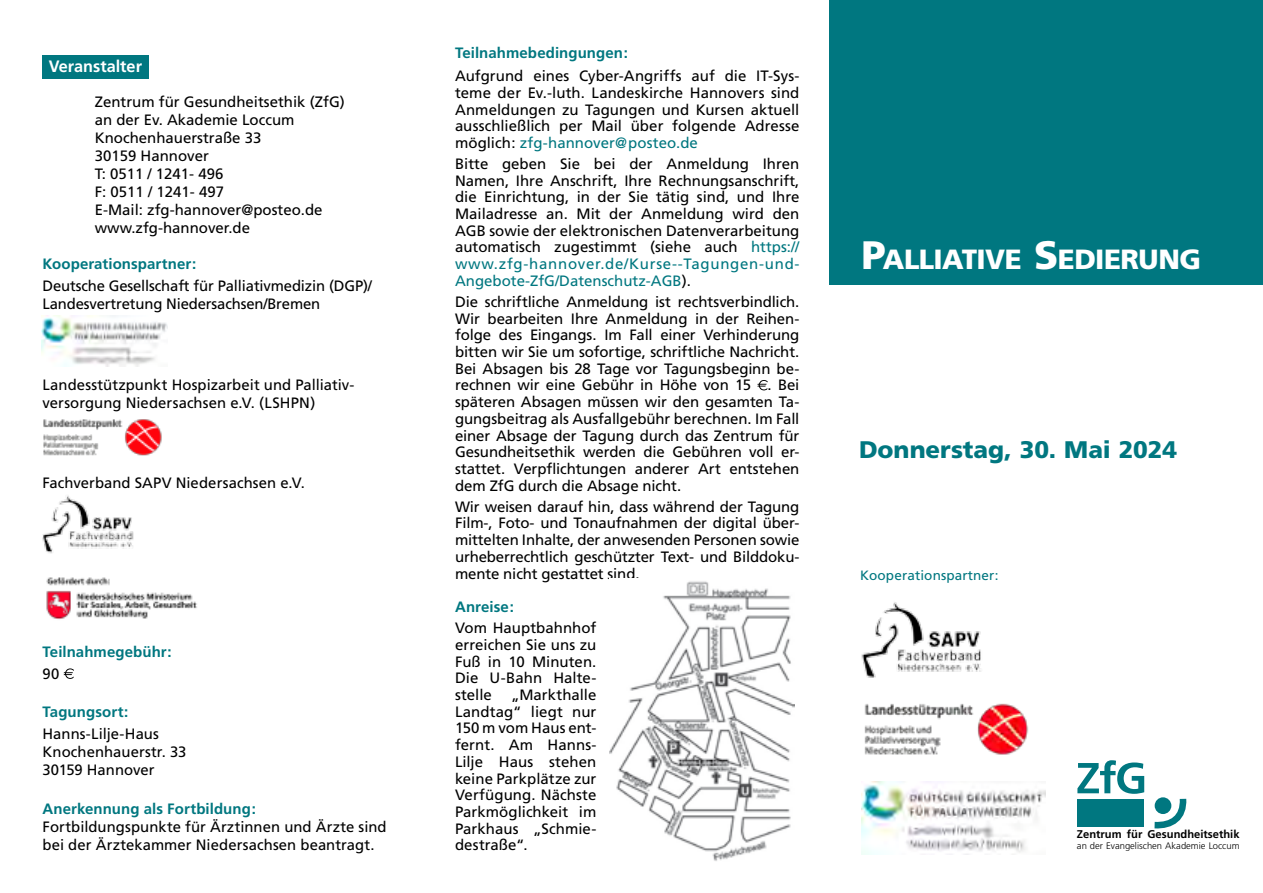
<style>
.page{position:relative;width:1263px;height:893px;background:#fff}
.page>*{position:absolute;margin:0;border:0;box-sizing:border-box;transform-origin:0 0}
.t1{font:900 27.75px "Frutiger";letter-spacing:-.02em;color:#fff}
.t2{font:900 24px "Frutiger";color:#007780}
.t3{font:700 16.5px "Frutiger";color:#fff}
.Programm{font:15px/16.6px "Frutiger";color:#000;text-align:justify}
.t4{font:700 15px "Frutiger";letter-spacing:.005em;color:#007780}
.t5{font:13.5px "Frutiger";letter-spacing:.01em;color:#007780}
.t6{font:700 11.25px "Frutiger";color:#000}
.t7{font:300 9.45px "Frutiger";color:#000}
.s1{color:#007780}
.s2{font-size:39.6px}
</style>
<div class="page">
<img style="left:862px;top:781px;width:183px;height:74px">
<img style="left:864px;top:703px;width:165px;height:52px">
<img style="left:861px;top:602px;width:120px;height:76px">
<div style="left:829px;top:0;width:434px;height:285px;background:#007780"></div>
<svg style="left:1077px;top:760px;width:110px;height:69px"></svg>
<div style="left:43px;top:55px;width:106px;height:24px;background:#007780"></div>
<svg style="left:757px;top:380px;width:11px;height:10px"></svg>
<svg style="left:64px;top:668px;width:10px;height:11px"></svg>
<img style="left:609px;top:581px;width:185px;height:280px">
<img style="left:41px;top:316px;width:126px;height:50px">
<img style="left:43px;top:419px;width:119px;height:37px">
<img style="left:42px;top:495px;width:92px;height:59px">
<img style="left:46px;top:577px;width:151px;height:43px">
<p class="t3" style="left:49px;top:56px;width:95px">Veranstalter</p>
<p class="Programm" style="left:95px;top:94px;width:252px">Zentrum für Gesundheitsethik (ZfG)</p>
<p class="Programm" style="left:95px;top:112px;width:201px">an der Ev. Akademie Loccum</p>
<p class="Programm" style="left:95px;top:130px;width:168px">Knochenhauerstraße 33</p>
<p class="Programm" style="left:95px;top:148px;width:116px">30159 Hannover</p>
<p class="Programm" style="left:95px;top:166px;width:130px">T: 0511 / 1241- 496</p>
<p class="Programm" style="left:95px;top:184px;width:131px">F: 0511 / 1241- 497</p>
<p class="Programm" style="left:95px;top:202px;width:229px">E-Mail: zfg-hannover@posteo.de</p>
<p class="Programm" style="left:95px;top:220px;width:157px">www.zfg-hannover.de</p>
<p class="t4" style="left:43px;top:255px;width:155px">Kooperationspartner:</p>
<p class="Programm" style="left:43px;top:277px;width:331px;line-height:18px">Deutsche Gesellschaft für Palliativmedizin (DGP)/<br>Landesvertretung Niedersachsen/Bremen</p>
<p class="Programm" style="left:43px;top:375px;width:313px;line-height:18px">Landesstützpunkt Hospizarbeit und Palliativ&shy;versorgung Niedersachsen e.V. (LSHPN)</p>
<p class="Programm" style="left:43px;top:475px;width:264px">Fachverband SAPV Niedersachsen e.V.</p>
<p class="t4" style="left:43px;top:643px;width:131px">Teilnahmegebühr:</p>
<p class="Programm" style="left:43px;top:665px;width:18px">90</p>
<p class="t4" style="left:43px;top:703px;width:87px">Tagungsort:</p>
<p class="Programm" style="left:43px;top:725px;width:118px">Hanns-Lilje-Haus</p>
<p class="Programm" style="left:43px;top:743px;width:145px">Knochenhauerstr. 33</p>
<p class="Programm" style="left:43px;top:761px;width:114px">30159 Hannover</p>
<p class="t4" style="left:43px;top:800px;width:215px">Anerkennung als Fortbildung:</p>
<p class="Programm" style="left:43px;top:819px;width:346px">Fortbildungspunkte für Ärztinnen und Ärzte sind</p>
<p class="Programm" style="left:43px;top:837px;width:333px">bei der Ärztekammer Niedersachsen beantragt.</p>
<p class="t4" style="left:455px;top:44px;width:174px">Teilnahmebedingungen:</p>
<p class="Programm" style="left:455px;top:68px;width:346px">Aufgrund eines Cyber-Angriffs auf die IT-Sys&shy;teme der Ev.-luth. Landeskirche Hannovers sind Anmeldungen zu Tagungen und Kursen aktuell ausschließlich per Mail über folgende Adresse möglich: <span class="s1">zfg-hannover@posteo.de</span></p>
<p class="Programm" style="left:455px;top:155px;width:346px">Bitte geben Sie bei der Anmeldung Ihren Namen, Ihre Anschrift, Ihre Rechnungsanschrift, die Einrichtung, in der Sie tätig sind, und Ihre Mailadresse an. Mit der Anmeldung wird den AGB sowie der elektronischen Datenverarbeitung automatisch zugestimmt (siehe auch <span class="s1">https:// www.zfg-hannover.de/Kurse--Tagungen-und-Angebote-ZfG/Datenschutz-AGB</span>).</p>
<p class="Programm" style="left:455px;top:293px;width:346px">Die schriftliche Anmeldung ist rechtsverbindlich.<br>Wir bearbeiten Ihre Anmeldung in der Reihen&shy;folge des Eingangs. Im Fall einer Verhinderung bitten wir Sie um sofortige, schriftliche Nachricht.<br>Bei Absagen bis 28 Tage vor Tagungsbeginn be&shy;rechnen wir eine Gebühr in Höhe von 15 . Bei späteren Absagen müssen wir den gesamten Ta&shy;gungsbeitrag als Ausfallgebühr berechnen. Im Fall einer Absage der Tagung durch das Zentrum für Gesundheitsethik werden die Gebühren voll er&shy;stattet. Verpflichtungen anderer Art entstehen dem ZfG durch die Absage nicht.</p>
<p class="Programm" style="left:455px;top:498px;width:346px">Wir weisen darauf hin, dass während der Tagung Film-, Foto- und Tonaufnahmen der digital über&shy;mittelten Inhalte, der anwesenden Personen sowie urheberrechtlich geschützter Text- und Bilddoku&shy;mente nicht gestattet sind.</p>
<p class="t4" style="left:455px;top:598px;width:60px">Anreise:</p>
<p class="Programm" style="left:455px;top:620px;width:143px">Vom Hauptbahnhof erreichen Sie uns zu Fuß in 10 Minuten.<br>Die U-Bahn Halte&shy;stelle</p>
<p class="Programm" style="left:511px;top:687px;width:87px">„Markthalle</p>
<p class="Programm" style="left:455px;top:703px;width:143px">Landtag“ liegt nur 150 m vom Haus ent&shy;fernt. Am Hanns-Lilje Haus stehen keine Parkplätze zur Verfügung. Nächste Parkmöglichkeit im Parkhaus „Schmie&shy;destraße“.</p>
<p class="t1" style="left:861px;top:243px;width:341px"><span class="s2">P</span>ALLIATIVE <span class="s2">S</span>EDIERUNG</p>
<p class="t2" style="left:859px;top:435px;width:320px">Donnerstag, 30. Mai 2024</p>
<p class="t5" style="left:860px;top:567px;width:140px">Kooperationspartner:</p>
<p class="t6" style="left:1077px;top:828px;width:164px">Zentrum für Gesundheitsethik</p>
<p class="t7" style="left:1077px;top:840px;width:164px">an der Evangelischen Akademie Loccum</p>
</div>
